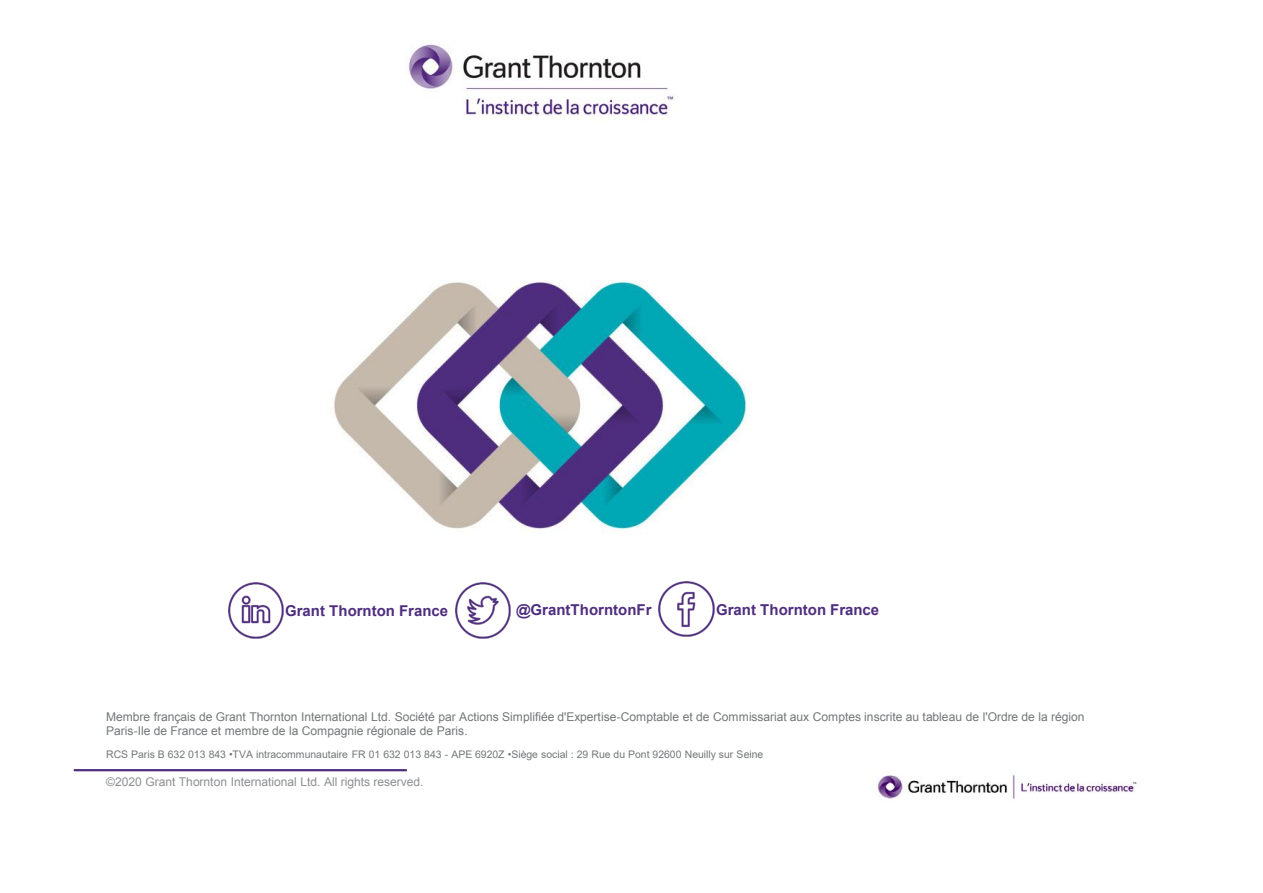
<style>
.page{position:relative;width:1263px;height:893px;background:#fff}
.page>*{position:absolute;margin:0;border:0;box-sizing:border-box;transform-origin:0 0}
.t1{font:700 15px "Arial";color:#4f2d7f}
.t2{font:12px/14.4px "Arial";letter-spacing:-.005em;color:#747678}
.t3{font:12px "Arial";letter-spacing:-.005em;color:#8d8f92}
.t4{font:10.5px "Arial";letter-spacing:-.005em;color:#747678}
</style>
<div class="page">
<hr style="left:75px;top:769px;width:331px;height:2px;background:#4f2d7f">
<img style="left:870px;top:770px;width:267px;height:29px">
<img style="left:334px;top:280px;width:413px;height:252px">
<img style="left:405px;top:40px;width:270px;height:81px">
<img style="left:455px;top:582px;width:56px;height:57px">
<img style="left:658px;top:581px;width:57px;height:56px">
<img style="left:228px;top:582px;width:56px;height:57px">
<p class="t1" style="left:285px;top:601px;width:164px">Grant Thornton France</p>
<p class="t1" style="left:516px;top:600px;width:137px">@GrantThorntonFr</p>
<p class="t1" style="left:716px;top:600px;width:165px">Grant Thornton France</p>
<p class="t2" style="left:106px;top:709px;width:980px">Membre français de Grant Thornton International Ltd. Société par Actions Simplifiée d'Expertise-Comptable et de Commissariat aux Comptes inscrite au tableau de l'Ordre de la région<br>Paris-Ile de France et membre de la Compagnie régionale de Paris.</p>
<p class="t4" style="left:106px;top:747px;width:659px">RCS Paris B 632 013 843 •TVA intracommunautaire FR 01 632 013 843 - APE 6920Z •Siège social : 29 Rue du Pont 92600 Neuilly sur Seine</p>
<p class="t3" style="left:106px;top:774px;width:319px">©2020 Grant Thornton International Ltd. All rights reserved.</p>
</div>
